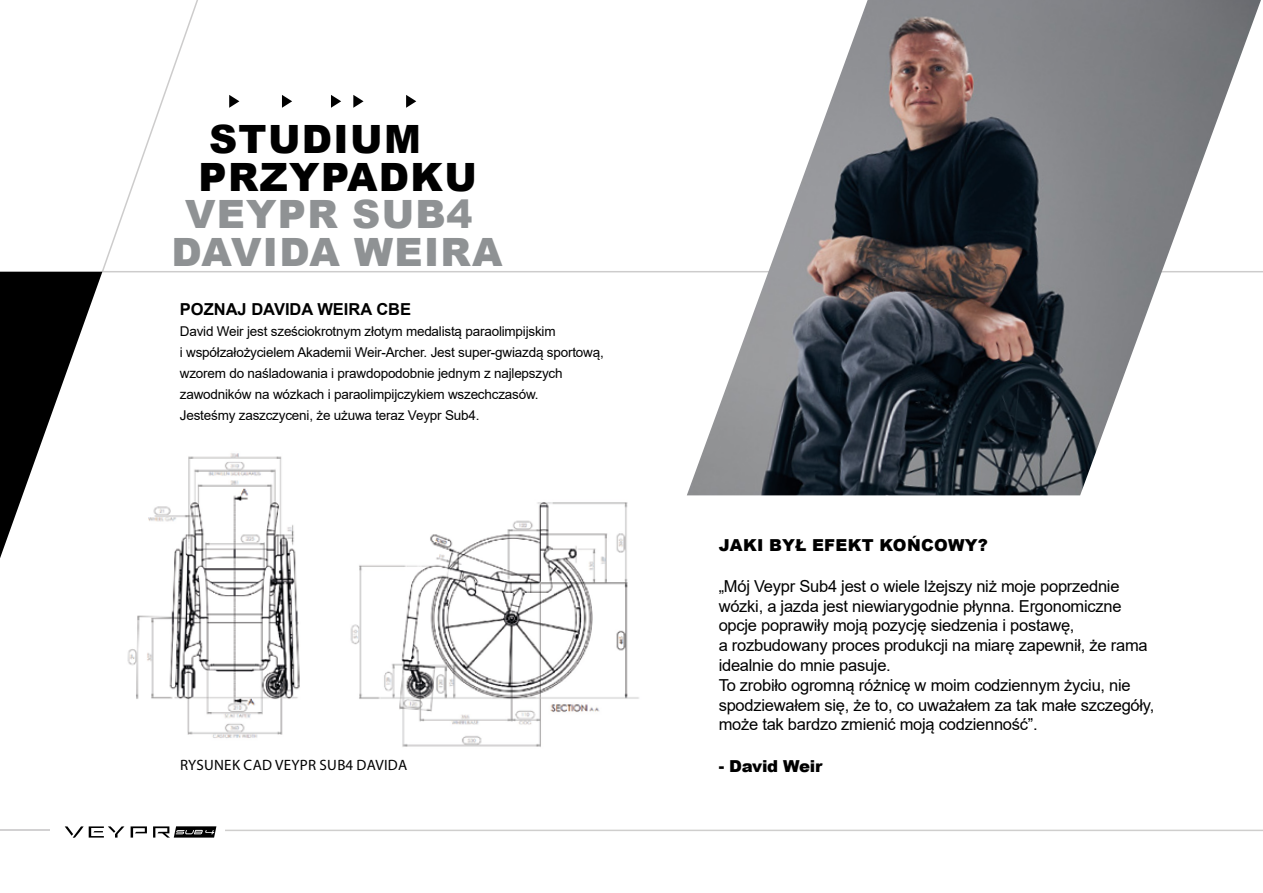
<style>
.page{position:relative;width:1263px;height:893px;background:#fff}
.page>*{position:absolute;margin:0;border:0;box-sizing:border-box;transform-origin:0 0}
.t1{font:900 39px/37.5px "Arial";letter-spacing:.035em;color:#8f9294;text-align:center}
.t2{font:900 39px/37.5px "Arial";letter-spacing:.035em;color:#000}
.t3{font:16.5px/19.8px "Arial";letter-spacing:-.015em;color:#000}
.t4{font:700 16.5px "Arial";color:#000}
.t5{font:900 16.5px "Arial";letter-spacing:.02em;color:#000}
.t6{font:900 16.5px "Arial";letter-spacing:-.015em;color:#000}
.t7{font:15px "Myriad Pro";letter-spacing:.02em;color:#000}
.t8{font:13.5px/21px "Arial";letter-spacing:-.015em;color:#000}
</style>
<div class="page">
<svg style="left:65px;top:826px;width:59px;height:12px"></svg>
<svg style="left:131px;top:826px;width:16px;height:12px"></svg>
<svg style="left:153px;top:826px;width:63px;height:12px"></svg>
<hr style="left:0;top:830px;width:49px;height:1px;background:#d2d1d2">
<hr style="left:225px;top:830px;width:1038px;height:1px;background:#cfcecd">
<svg style="left:100px;top:0;width:1163px;height:273px"></svg>
<svg style="left:0;top:272px;width:102px;height:286px"></svg>
<img style="left:687px;top:0;width:574px;height:495px">
<img style="left:127px;top:453px;width:512px;height:294px">
<svg style="left:282px;top:95px;width:10px;height:13px"></svg>
<svg style="left:229px;top:95px;width:10px;height:13px"></svg>
<svg style="left:406px;top:95px;width:10px;height:13px"></svg>
<svg style="left:353px;top:95px;width:11px;height:13px"></svg>
<svg style="left:331px;top:95px;width:10px;height:13px"></svg>
<h1 class="t2" style="left:199px;top:120px;width:280px">STUDIUM<br>PRZYPADKU</h1>
<h1 class="t1" style="left:172px;top:195px;width:333px">VEYPR SUB4<br>DAVIDA WEIRA</h1>
<p class="t4" style="left:180px;top:298px;width:233px">POZNAJ DAVIDA WEIRA CBE</p>
<p class="t8" style="left:180px;top:321px;width:425px">David Weir jest sześciokrotnym złotym medalistą paraolimpijskim<br>i współzałożycielem Akademii Weir-Archer. Jest super-gwiazdą sportową, wzorem do naśladowania i prawdopodobnie jednym z najlepszych zawodników na wózkach i paraolimpijczykiem wszechczasów.<br>Jesteśmy zaszczyceni, że użuwa teraz Veypr Sub4.</p>
<p class="t5" style="left:719px;top:533px;width:270px">JAKI BYŁ EFEKT KOŃCOWY?</p>
<p class="t3" style="left:719px;top:576px;width:437px">„Mój Veypr Sub4 jest o wiele lżejszy niż moje poprzednie wózki, a jazda jest niewiarygodnie płynna. Ergonomiczne opcje poprawiły moją pozycję siedzenia i postawę,<br>a rozbudowany proces produkcji na miarę zapewnił, że rama idealnie do mnie pasuje.<br>To zrobiło ogromną różnicę w moim codziennym życiu, nie spodziewałem się, że to, co uważałem za tak małe szczegóły, może tak bardzo zmienić moją codzienność”.</p>
<p class="t7" style="left:180px;top:756px;width:229px">RYSUNEK CAD VEYPR SUB4 DAVIDA</p>
<p class="t6" style="left:719px;top:754px;width:105px">- David Weir</p>
</div>
